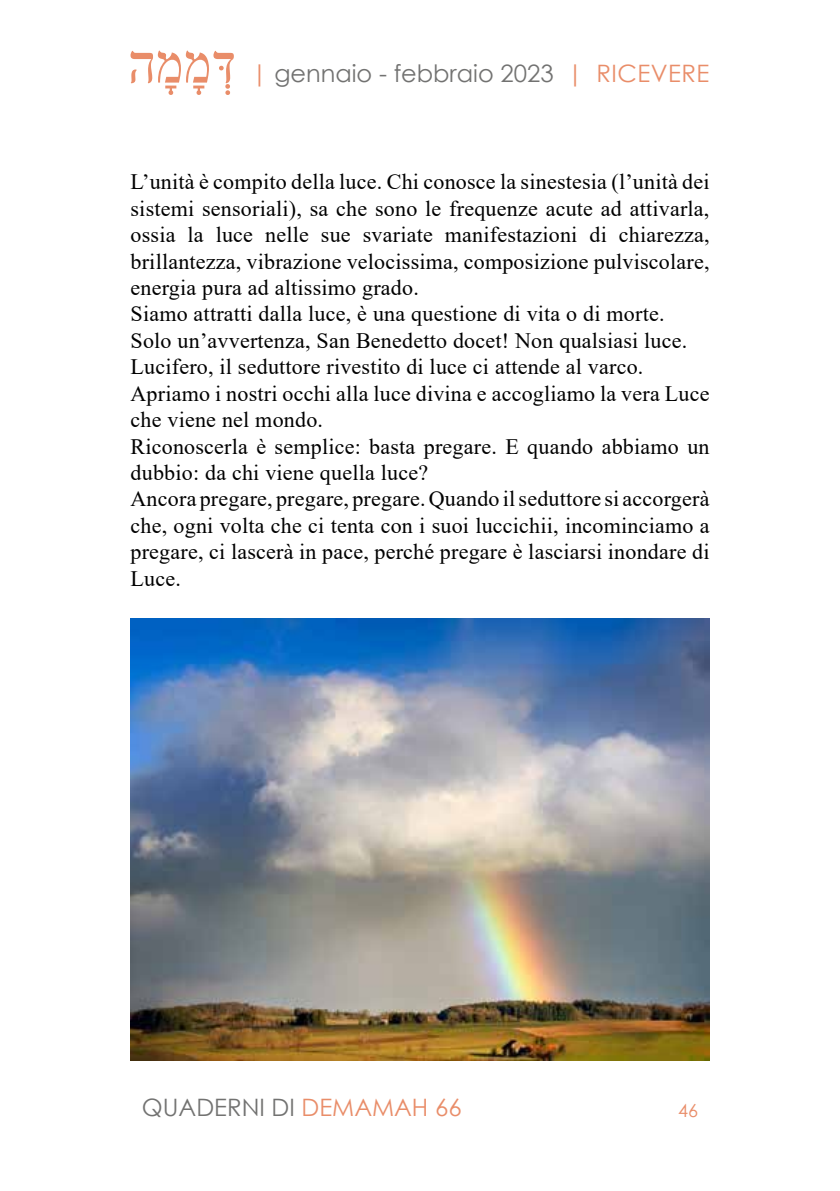
<style>
.page{position:relative;width:840px;height:1191px;background:#fff}
.page>*{position:absolute;margin:0;border:0;box-sizing:border-box;transform-origin:0 0}
.t1{font:24px "Century Gothic";color:#727271}
.t2{font:22px/26.4px "Times New Roman";letter-spacing:.01em;color:#000}
.t3{font:18px "Century Gothic";color:#e98d69}
.s1{color:#e98d69}
</style>
<div class="page">
<img style="left:130px;top:618px;width:579px;height:442px">
<svg style="left:130px;top:51px;width:104px;height:44px"></svg>
<p class="t1" style="left:251px;top:56px;width:459px"><span class="s1">|</span> gennaio - febbraio 2023 <span class="s1">| RICEVERE</span></p>
<p class="t2" style="left:130px;top:168px;width:580px">L’unità è compito della luce. Chi conosce la sinestesia (l’unità dei sistemi sensoriali), sa che sono le frequenze acute ad attivarla, ossia la luce nelle sue svariate manifestazioni di chiarezza, brillantezza, vibrazione velocissima, composizione pulviscolare, energia pura ad altissimo grado.<br>Siamo attratti dalla luce, è una questione di vita o di morte.<br>Solo un’avvertenza, San Benedetto docet! Non qualsiasi luce.<br>Lucifero, il seduttore rivestito di luce ci attende al varco.<br>Apriamo i nostri occhi alla luce divina e accogliamo la vera Luce che viene nel mondo.<br>Riconoscerla è semplice: basta pregare. E quando abbiamo un dubbio: da chi viene quella luce?<br>Ancora pregare, pregare, pregare. Quando il seduttore si accorgerà che, ogni volta che ci tenta con i suoi luccichii, incominciamo a pregare, ci lascerà in pace, perché pregare è lasciarsi inondare di Luce.</p>
<p class="t1" style="left:142px;top:1090px;width:321px">QUADERNI DI <span class="s1">DEMAMAH 66</span></p>
<p class="t3" style="left:677px;top:1097px;width:21px">46</p>
</div>
